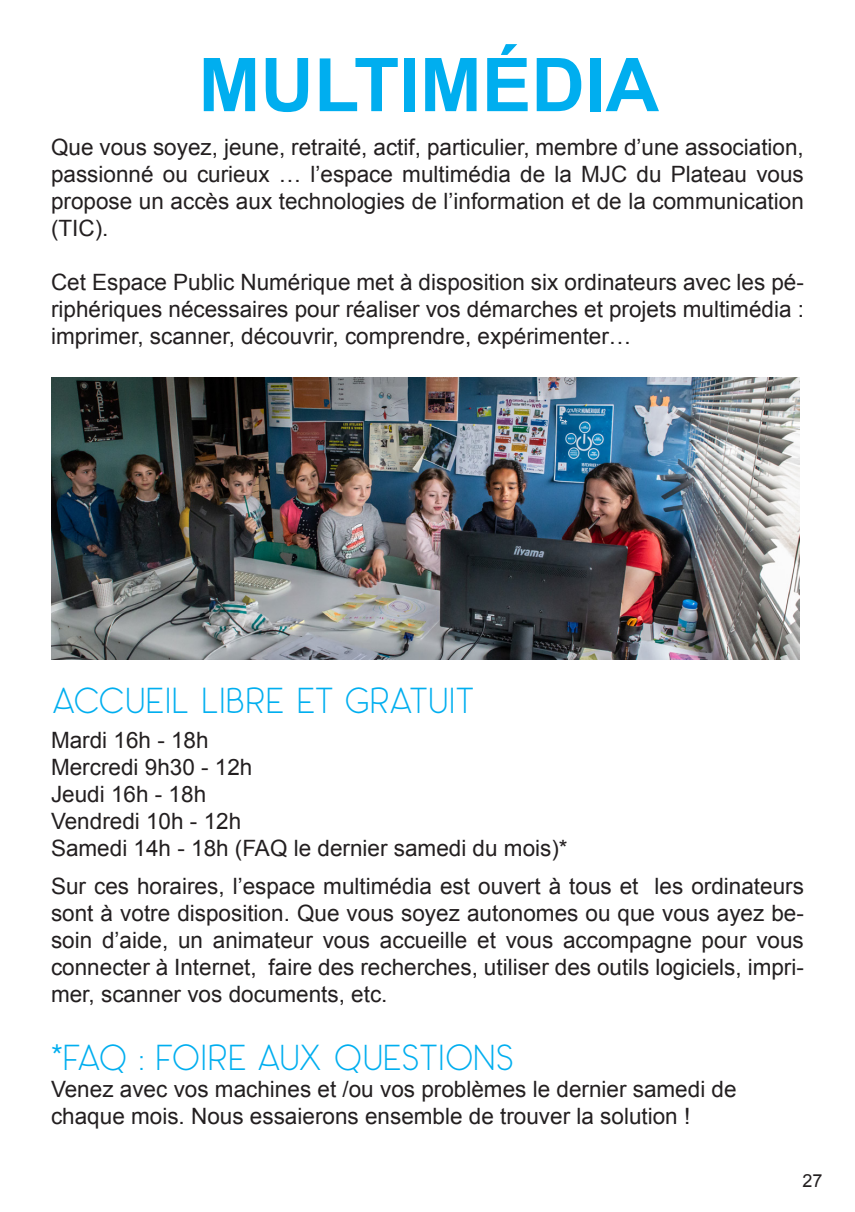
<style>
.page{position:relative;width:855px;height:1212px;background:#fff}
.page>*{position:absolute;margin:0;border:0;box-sizing:border-box;transform-origin:0 0}
.t1{font:700 74.25px "Arial";color:#00aeef}
.t2{font:300 36px "Panama";letter-spacing:-.02em;color:#00aeef}
.t3{font:300 36px "Panama";color:#00aeef}
.t4{font:22.5px/27px "Arial";color:#231f20;text-align:justify}
.t5{font:18px "Arial";color:#231f20}
</style>
<div class="page">
<img style="left:51px;top:378px;width:748px;height:281px">
<p class="t1" style="left:198px;top:36px;width:462px">MULTIMÉDIA</p>
<p class="t4" style="left:51px;top:134px;width:754px">Que vous soyez, jeune, retraité, actif, particulier, membre d’une association, passionné ou curieux … l’espace multimédia de la MJC du Plateau vous propose un accès aux technologies de l’information et de la communication (TIC).</p>
<p class="t4" style="left:51px;top:269px;width:754px">Cet Espace Public Numérique met à disposition six ordinateurs avec les pé&shy;riphériques nécessaires pour réaliser vos démarches et projets multimédia : imprimer, scanner, découvrir, comprendre, expérimenter…</p>
<p class="t3" style="left:51px;top:678px;width:425px">ACCUEIL LIBRE ET GRATUIT</p>
<p class="t4" style="left:51px;top:727px;width:159px">Mardi 16h - 18h</p>
<p class="t4" style="left:51px;top:754px;width:203px">Mercredi 9h30 - 12h</p>
<p class="t4" style="left:51px;top:781px;width:157px">Jeudi 16h - 18h</p>
<p class="t4" style="left:51px;top:808px;width:192px">Vendredi 10h - 12h</p>
<p class="t4" style="left:51px;top:835px;width:518px">Samedi 14h - 18h (FAQ le dernier samedi du mois)*</p>
<p class="t4" style="left:51px;top:873px;width:754px">Sur ces horaires, l’espace multimédia est ouvert à tous et les ordinateurs sont à votre disposition. Que vous soyez autonomes ou que vous ayez be&shy;soin d’aide, un animateur vous accueille et vous accompagne pour vous connecter à Internet, faire des recherches, utiliser des outils logiciels, impri&shy;mer, scanner vos documents, etc.</p>
<p class="t2" style="left:51px;top:1036px;width:465px">*FAQ : FOIRE AUX QUESTIONS</p>
<p class="t4" style="left:51px;top:1076px;width:687px">Venez avec vos machines et /ou vos problèmes le dernier samedi de chaque mois. Nous essaierons ensemble de trouver la solution !</p>
<p class="t5" style="left:802px;top:1169px;width:22px">27</p>
</div>
